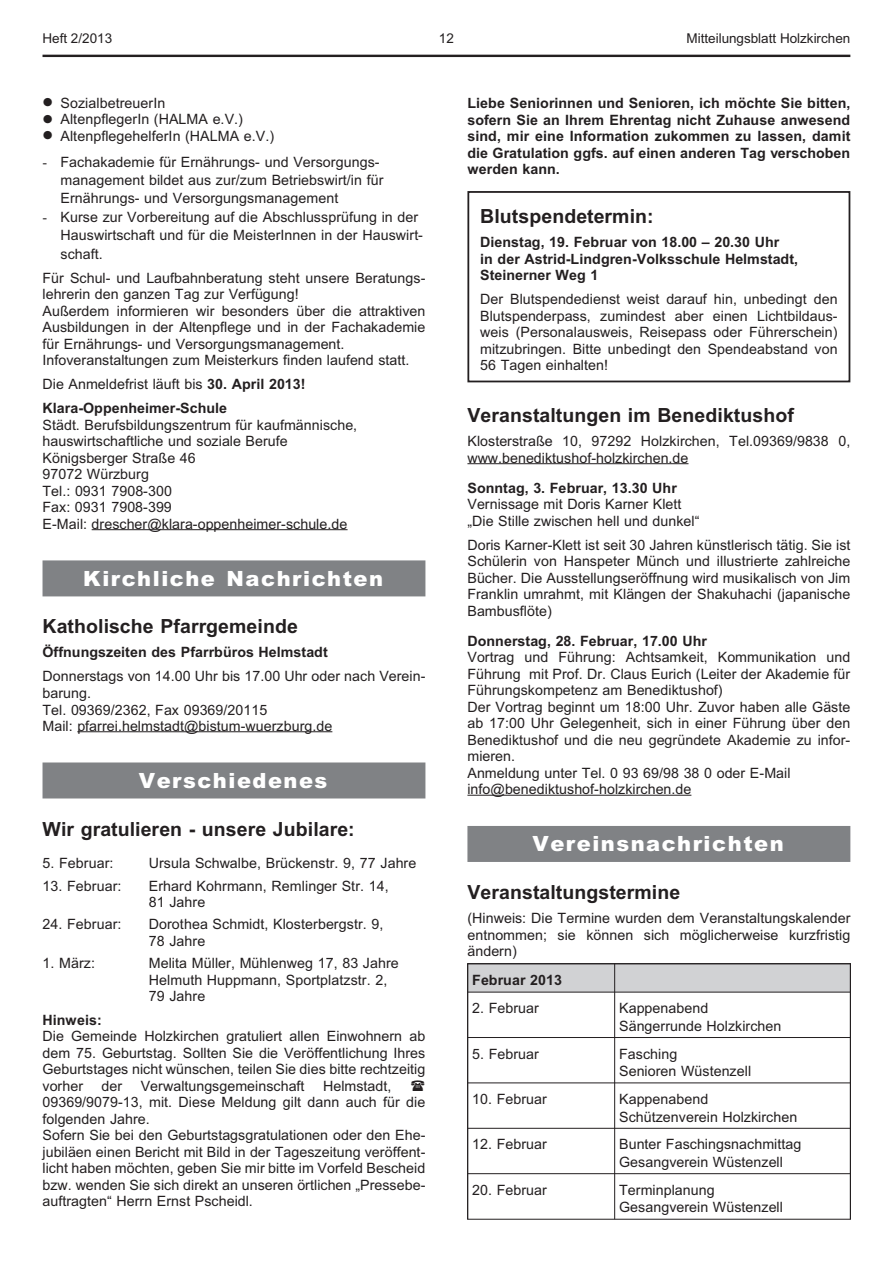
<style>
.page{position:relative;width:894px;height:1263px;background:#fff}
.page>*{position:absolute;margin:0;border:0;box-sizing:border-box;transform-origin:0 0}
.t1{font:900 21px "Arial";letter-spacing:.07em;color:#fff}
.t2{font:700 19.5px "Arial";letter-spacing:.005em;color:#231f20}
.t3{font:14.25px/16.5px "Arial";letter-spacing:.005em;color:#231f20}
.t4{font:700 14.25px/16.5px "Arial";letter-spacing:.005em;color:#231f20}
.t5{font:13.5px "Arial";letter-spacing:-.005em;color:#231f20}
.s1{font-family:"Times New Roman";font-weight:700;font-size:30px}
.s2{font-family:"Times New Roman"}
.s3{font-weight:400}
</style>
<div class="page">
<hr style="left:92px;top:529px;width:256px;height:1px;background:#231f20">
<div style="left:43px;top:560px;width:382px;height:36px;background:#808285"></div>
<hr style="left:77px;top:731px;width:255px;height:1px;background:#231f20">
<div style="left:43px;top:763px;width:382px;height:36px;background:#808285"></div>
<hr style="left:467px;top:463px;width:222px;height:1px;background:#231f20">
<hr style="left:467px;top:795px;width:224px;height:1px;background:#231f20">
<div style="left:467px;top:826px;width:383px;height:36px;background:#808285"></div>
<div style="left:468px;top:964px;width:147px;height:28px;background:#d1d2d4"></div>
<div style="left:615px;top:964px;width:235px;height:28px;background:#d1d2d4"></div>
<hr style="left:468px;top:963px;width:382px;height:1px;background:#231f20">
<hr style="left:468px;top:992px;width:382px;height:1px;background:#231f20">
<hr style="left:468px;top:1037px;width:382px;height:1px;background:#231f20">
<hr style="left:468px;top:1082px;width:382px;height:1px;background:#231f20">
<hr style="left:468px;top:1128px;width:382px;height:1px;background:#231f20">
<hr style="left:468px;top:1173px;width:382px;height:1px;background:#231f20">
<hr style="left:467px;top:963px;width:1px;height:256px;background:#231f20">
<hr style="left:614px;top:963px;width:1px;height:256px;background:#231f20">
<hr style="left:850px;top:963px;width:1px;height:256px;background:#231f20">
<hr style="left:43px;top:55px;width:807px;height:2px;background:#231f20">
<div style="left:467px;top:191px;width:383px;height:191px;border:2px solid #231f20"></div>
<p class="t5" style="left:43px;top:33px;width:71px">Heft 2/2013</p>
<p class="t5" style="left:439px;top:33px;width:16px">12</p>
<p class="t5" style="left:687px;top:33px;width:165px">Mitteilungsblatt Holzkirchen</p>
<p class="t3" style="left:43px;top:96px;width:124px"><span class="s1">•</span> So zial be treue rIn</p>
<p class="t3" style="left:43px;top:112px;width:202px"><span class="s1">•</span> Al ten pfle ge rIn (HAL MA e.V.)</p>
<p class="t3" style="left:43px;top:129px;width:233px"><span class="s1">•</span> Al ten pfle ge hel fe rIn (HAL MA e.V.)</p>
<p class="t3" style="left:61px;top:154px;width:324px;line-height:18.5px;text-indent:-18px"><span class="s2">-</span> Fach aka de mie für Er näh rungs- und Ver sor gungs&shy;ma na ge ment bil det aus zur/zum Be triebs wirt/in für<br>Er näh rungs- und Ver sor gungs ma na ge ment</p>
<p class="t3" style="left:61px;top:209px;width:364px;line-height:18.5px;text-indent:-18px"><span class="s2">-</span> Kur se zur Vor be rei tung auf die Ab schluss prü fung in der<br>Haus wirt schaft und für die Meis te rIn nen in der Haus wirt - schaft.</p>
<p class="t3" style="left:43px;top:271px;width:384px">Für Schul- und Lauf bahn be ra tung steht un se re Be ra tungs - leh re rin den gan zen Tag zur Ver fü gung!<br>Au ßer dem in for mie ren wir be son ders über die at trak ti ven Aus bil dun gen in der Al ten pfle ge und in der Fach aka de mie für Er näh rungs- und Ver sor gungs ma na ge ment.<br>In fo ver an stal tun gen zum Meis ter kurs fin den lau fend statt.</p>
<p class="t4" style="left:43px;top:374px;width:265px;line-height:24px"><span class="s3">Die An mel de frist läuft bis</span> 30. April 2013!<br>Kla ra-Op pen hei mer-Schu le</p>
<p class="t3" style="left:43px;top:418px;width:316px">Städt. Be rufs bil dungs zen trum für kauf män ni sche, haus wirt schaft li che und so zia le Be ru fe<br>Kö nigs ber ger Stra ße 46<br>97072 Würz burg<br>Tel.: 0931 7908-300<br>Fax: 0931 7908-399<br>E-Mail: dre scher@kla ra-op pen hei mer-schu le.de</p>
<h1 class="t1" style="left:83px;top:571px;width:301px">Kirchliche Nachrichten</h1>
<h2 class="t2" style="left:43px;top:619px;width:257px">Ka tho li sche Pfarr ge mein de</h2>
<p class="t4" style="left:43px;top:646px;width:287px">Öff nungs zei ten des Pfarr bü ros Helms tadt</p>
<p class="t3" style="left:43px;top:670px;width:384px">Don ners tags von 14.00 Uhr bis 17.00 Uhr oder nach Ver ein - ba rung.<br>Tel. 09369/2362, Fax 09369/20115<br>Mail: pfar rei.helms tadt@bis tum-wu erz burg.de</p>
<h1 class="t1" style="left:139px;top:773px;width:190px">Verschiedenes</h1>
<h2 class="t2" style="left:43px;top:821px;width:314px">Wir gra tu lie ren - un se re Ju bi la re:</h2>
<p class="t3" style="left:43px;top:856px;width:72px">5. Fe bru ar:</p>
<p class="t3" style="left:149px;top:856px;width:269px">Ur su la Schwal be, Brü ckenstr. 9, 77 Jah re</p>
<p class="t3" style="left:43px;top:879px;width:80px">13. Fe bru ar:</p>
<p class="t3" style="left:149px;top:879px;width:241px">Er hard Kohr mann, Rem lin ger Str. 14,<br>81 Jah re</p>
<p class="t3" style="left:43px;top:918px;width:80px">24. Fe bru ar:</p>
<p class="t3" style="left:149px;top:918px;width:236px">Do ro thea Schmidt, Klos ter bergstr. 9,<br>78 Jah re</p>
<p class="t3" style="left:43px;top:956px;width:54px">1. März:</p>
<p class="t3" style="left:149px;top:956px;width:252px">Me li ta Mül ler, Müh len weg 17, 83 Jah re<br>Hel muth Hupp mann, Sport platzstr. 2,<br>79 Jah re</p>
<p class="t4" style="left:43px;top:1013px;width:61px">Hin weis:</p>
<p class="t3" style="left:43px;top:1029px;width:384px;text-align:justify">Die Ge mein de Holz kir chen gra tu liert al len Ein woh nern ab dem 75. Ge burts tag. Soll ten Sie die Ver öf fent li chung Ih res Ge burts ta ges nicht wün schen, tei len Sie dies bit te recht zei tig vor her</p>
<p class="t3" style="left:102px;top:1079px;width:22px">der</p>
<p class="t3" style="left:141px;top:1079px;width:165px">Ver wal tungs ge mein schaft</p>
<p class="t3" style="left:43px;top:1079px;width:384px;text-indent:281px">Helms tadt, 09369/9079-13, mit. Die se Mel dung gilt dann auch für die fol gen den Jah re.<br>So fern Sie bei den Ge burts tags gra tu la tio nen oder den Ehe - ju bi lä en ei nen Be richt mit Bild in der Ta ges zei tung ver öf fent - licht ha ben möch ten, ge ben Sie mir bit te im Vor feld Be scheid bzw. wen den Sie sich di rekt an un se ren ört li chen „Pres se be - auf trag ten“ Herrn Ernst Pscheidl.</p>
<p class="t4" style="left:467px;top:96px;width:385px;text-align:justify">Lie be Se nio rin nen und Se nio ren, ich möch te Sie bit ten, so fern Sie an Ih rem Eh ren tag nicht Zu hau se an we send sind, mir eine In for ma ti on zu kom men zu las sen, da mit die Gra tu la ti on ggfs. auf ei nen an de ren Tag ver scho ben wer den kann.</p>
<h2 class="t2" style="left:480px;top:209px;width:175px">Blut spen de ter min:</h2>
<p class="t4" style="left:480px;top:235px;width:319px">Diens tag, 19. Fe bru ar von 18.00 – 20.30 Uhr<br>in der Astrid-Lind gren-Volks schu le Helms tadt,<br>Stei ner ner Weg 1</p>
<p class="t3" style="left:480px;top:292px;width:359px;text-align:justify">Der Blut spen de dienst weist da rauf hin, un be dingt den Blut spen der pass, zu min dest aber ei nen Licht bild aus - weis (Per so nal aus weis, Rei se pass oder Füh rer schein) mit zu brin gen. Bit te un be dingt den Spen de ab stand von 56 Ta gen ein hal ten!</p>
<h2 class="t2" style="left:467px;top:408px;width:328px">Ver an stal tun gen im Be ne dik tus hof</h2>
<p class="t3" style="left:467px;top:435px;width:384px">Klos ter stra ße 10, 97292 Holz kir chen, Tel.09369/9838 0, www.be ne dik tus hof-holz kir chen.de</p>
<p class="t4" style="left:467px;top:481px;width:211px">Sonn tag, 3. Fe bru ar, 13.30 Uhr</p>
<p class="t3" style="left:467px;top:498px;width:234px">Ver nis sa ge mit Do ris Kar ner Klett „Die Stil le zwischen hell und dun kel“</p>
<p class="t3" style="left:467px;top:538px;width:385px;text-align:justify">Do ris Kar ner-Klett ist seit 30 Jah ren künst le risch tä tig. Sie ist Schü le rin von Han spe ter Münch und il lu strier te zahl rei che Bü cher. Die Aus stel lungs er öff nung wird mu si ka lisch von Jim Frank lin um rahmt, mit Klän gen der Sha ku ha chi (ja pa ni sche Bambusflöte)</p>
<p class="t4" style="left:467px;top:634px;width:241px">Don ners tag, 28. Fe bru ar, 17.00 Uhr</p>
<p class="t3" style="left:467px;top:651px;width:384px">Vor trag und Füh rung: Acht sam keit, Kom mu ni ka ti on und Füh rung mit Prof. Dr. Claus Eu rich (Lei ter der Aka de mie für Füh rungs kom pe tenz am Be ne dik tus hof)<br>Der Vor trag be ginnt um 18:00 Uhr. Zu vor ha ben alle Gäs te ab 17:00 Uhr Ge le gen heit, sich in ei ner Füh rung über den Be ne dik tus hof und die neu ge grün de te Aka de mie zu in for - mie ren.<br>An mel dung un ter Tel. 0 93 69/98 38 0 oder E-Mail<br>info@be ne dik tus hof-holz kir chen.de</p>
<h1 class="t1" style="left:533px;top:836px;width:253px">Vereinsnachrichten</h1>
<h2 class="t2" style="left:467px;top:885px;width:214px">Ver an stal tungs ter mi ne</h2>
<p class="t3" style="left:467px;top:911px;width:385px;text-align:justify">(Hin weis: Die Ter mi ne wur den dem Ver an stal tungs ka len der ent nom men; sie kön nen sich mög li cher wei se kurz fris tig ändern)</p>
<p class="t4" style="left:472px;top:973px;width:91px">Fe bru ar 2013</p>
<p class="t3" style="left:472px;top:1001px;width:68px">2. Fe bru ar</p>
<p class="t3" style="left:619px;top:1001px;width:164px;line-height:17.4px">Kap pen abend<br>Sän ger run de Holz kir chen</p>
<p class="t3" style="left:472px;top:1047px;width:68px">5. Fe bru ar</p>
<p class="t3" style="left:619px;top:1046px;width:133px;line-height:17.4px">Fa sching<br>Se nio ren Wüs ten zell</p>
<p class="t3" style="left:472px;top:1092px;width:76px">10. Fe bru ar</p>
<p class="t3" style="left:619px;top:1092px;width:180px;line-height:17.4px">Kap pen abend<br>Schüt zen ver ein Holz kir chen</p>
<p class="t3" style="left:472px;top:1138px;width:76px">12. Fe bru ar</p>
<p class="t3" style="left:619px;top:1137px;width:184px;line-height:17.4px">Bun ter Fa schings nach mit tag<br>Ge sang ver ein Wüs ten zell</p>
<p class="t3" style="left:472px;top:1183px;width:76px">20. Fe bru ar</p>
<p class="t3" style="left:619px;top:1182px;width:165px;line-height:17.4px">Ter min pla nung<br>Ge sang ver ein Wüs ten zell</p>
</div>
